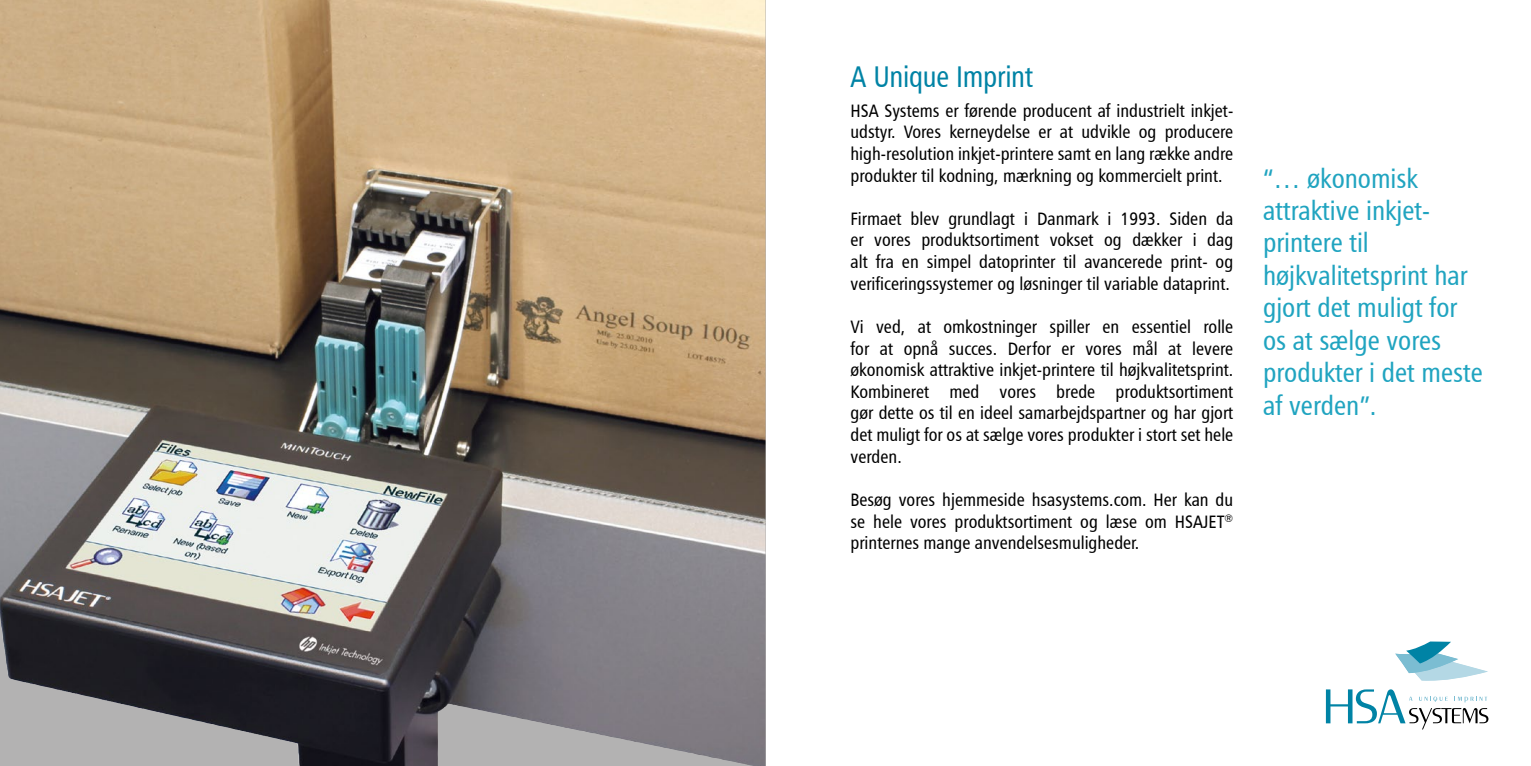
<style>
.page{position:relative;width:1531px;height:766px;background:#fff}
.page>*{position:absolute;margin:0;border:0;box-sizing:border-box;transform-origin:0 0}
.t1{font:30px "Humanist 777 BT Roman Condensed B";letter-spacing:-.01em;color:#0083a5;scale:.95 1}
.t2{font:27px/32.4px "Humanist 777 BT Roman Condensed B";color:#20a4c0}
.t3{font:18px/21.6px "Humanist 777 BT Roman Condensed B";color:#000;text-align:justify}
</style>
<div class="page">
<svg style="left:1395px;top:641px;width:93px;height:40px"></svg>
<svg style="left:1326px;top:689px;width:162px;height:40px"></svg>
<svg style="left:636px;top:0;width:129px;height:765px;background:#ae9a84"></svg>
<img style="left:0;top:0;width:636px;height:765px">
<h1 class="t1" style="left:850px;top:58px;width:194px">A Unique Imprint</h1>
<p class="t3" style="left:850px;top:99px;width:384px">HSA Systems er førende producent af industrielt inkjet&shy;udstyr. Vores kerneydelse er at udvikle og producere high-resolution inkjet-printere samt en lang række andre produkter til kodning, mærkning og kommercielt print.</p>
<p class="t3" style="left:850px;top:207px;width:384px">Firmaet blev grundlagt i Danmark i 1993. Siden da er vores produktsortiment vokset og dækker i dag alt fra en simpel datoprinter til avancerede print- og verificeringssystemer og løsninger til variable dataprint.</p>
<p class="t3" style="left:850px;top:315px;width:384px">Vi ved, at omkostninger spiller en essentiel rolle for at opnå succes. Derfor er vores mål at levere økonomisk attraktive inkjet-printere til højkvalitetsprint.<br>Kombineret med vores brede produktsortiment gør dette os til en ideel samarbejdspartner og har gjort det muligt for os at sælge vores produkter i stort set hele verden.</p>
<p class="t3" style="left:850px;top:488px;width:384px">Besøg vores hjemmeside hsasystems.com. Her kan du se hele vores produktsortiment og læse om HSAJET<sup>® </sup>printernes mange anvendelsesmuligheder.</p>
<h2 class="t2" style="left:1263px;top:161px;width:221px">“… økonomisk attraktive inkjet&shy;printere til højkvalitetsprint har gjort det muligt for os at sælge vores produkter i det meste af verden”.</h2>
</div>
